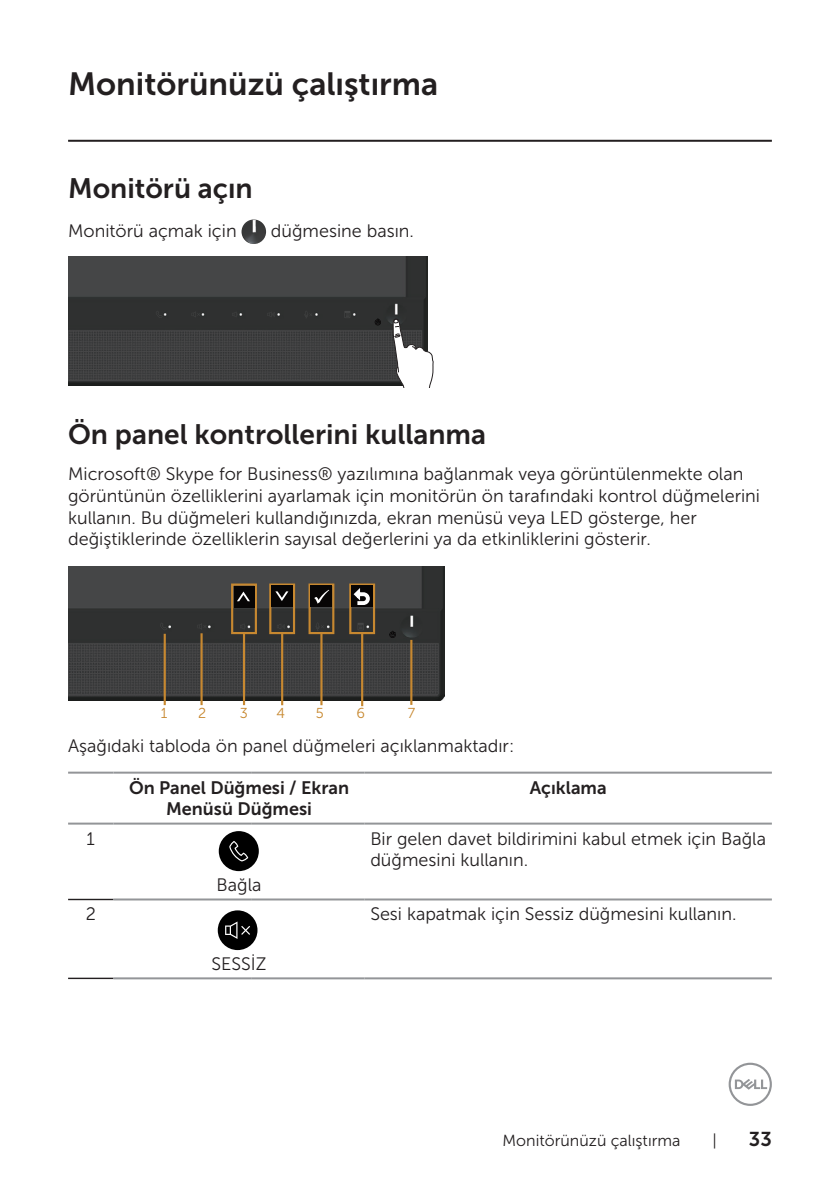
<style>
.page{position:relative;width:840px;height:1191px;background:#fff}
.page>*{position:absolute;margin:0;border:0;box-sizing:border-box;transform-origin:0 0}
.Head_1{font:32px "Museo Sans For Dell 700";color:#231f20}
.Head_2{font:28px "Museo Sans For Dell 700";color:#231f20}
.t1{font:20px "Museo Sans For Dell 700";color:#231f20}
.text{font:18px/21.6px "Museo Sans For Dell 300";color:#231f20}
.text-2{font:18px/21.6px "Museo Sans For Dell 700";color:#231f20;text-align:center}
.t2{font:16px "Museo Sans For Dell 300";color:#231f20}
.t3{font:14.4px "Museo Sans For Dell 300";color:#c78830}
</style>
<div class="page">
<svg style="left:728px;top:1062px;width:43px;height:44px"></svg>
<hr style="left:68px;top:140px;width:703px;height:2px;background:#231f20">
<img style="left:241px;top:219px;width:25px;height:25px;border-radius:12px">
<img style="left:68px;top:257px;width:359px;height:128px">
<svg style="left:156px;top:311px;width:6px;height:7px"></svg>
<svg style="left:344px;top:311px;width:6px;height:7px"></svg>
<svg style="left:191px;top:311px;width:9px;height:6px"></svg>
<svg style="left:304px;top:311px;width:8px;height:7px"></svg>
<svg style="left:267px;top:311px;width:8px;height:6px"></svg>
<svg style="left:232px;top:311px;width:6px;height:6px"></svg>
<svg style="left:375px;top:319px;width:5px;height:6px"></svg>
<svg style="left:392px;top:319px;width:41px;height:68px"></svg>
<img style="left:68px;top:566px;width:376px;height:134px">
<svg style="left:160px;top:622px;width:7px;height:8px"></svg>
<svg style="left:357px;top:623px;width:6px;height:7px"></svg>
<svg style="left:197px;top:623px;width:9px;height:6px"></svg>
<svg style="left:315px;top:622px;width:9px;height:8px"></svg>
<svg style="left:277px;top:623px;width:8px;height:6px"></svg>
<svg style="left:240px;top:623px;width:6px;height:6px"></svg>
<svg style="left:389px;top:631px;width:6px;height:7px"></svg>
<hr style="left:243px;top:633px;width:2px;height:72px;background:#c78830">
<hr style="left:281px;top:633px;width:2px;height:72px;background:#c78830">
<hr style="left:320px;top:633px;width:2px;height:72px;background:#c78830">
<hr style="left:361px;top:633px;width:2px;height:73px;background:#c78830">
<hr style="left:200px;top:633px;width:2px;height:72px;background:#c78830">
<hr style="left:410px;top:640px;width:2px;height:65px;background:#c78830">
<hr style="left:163px;top:634px;width:3px;height:71px;background:#c78830">
<div style="left:231px;top:583px;width:26px;height:51px;border:2px solid #c78830"></div>
<div style="left:269px;top:583px;width:26px;height:51px;border:2px solid #c78830"></div>
<div style="left:308px;top:583px;width:26px;height:51px;border:2px solid #c78830"></div>
<div style="left:349px;top:583px;width:26px;height:51px;border:2px solid #c78830"></div>
<div style="left:233px;top:586px;width:21px;height:21px;background:#070505"></div>
<svg style="left:237px;top:591px;width:13px;height:10px"></svg>
<div style="left:271px;top:586px;width:22px;height:21px;background:#070505"></div>
<svg style="left:275px;top:591px;width:13px;height:10px"></svg>
<div style="left:310px;top:586px;width:21px;height:21px;background:#070505"></div>
<svg style="left:314px;top:590px;width:15px;height:13px"></svg>
<div style="left:351px;top:586px;width:21px;height:21px;background:#070505"></div>
<svg style="left:351px;top:585px;width:20px;height:20px"></svg>
<hr style="left:68px;top:898px;width:45px;height:2px;background:#231f20">
<hr style="left:68px;top:977px;width:45px;height:2px;background:#231f20">
<hr style="left:68px;top:771px;width:45px;height:2px;background:#939598">
<hr style="left:113px;top:771px;width:138px;height:2px;background:#939598">
<hr style="left:251px;top:771px;width:113px;height:2px;background:#939598">
<hr style="left:364px;top:771px;width:407px;height:2px;background:#939598">
<hr style="left:68px;top:822px;width:45px;height:2px;background:#939598">
<hr style="left:113px;top:822px;width:138px;height:2px;background:#939598">
<hr style="left:251px;top:822px;width:113px;height:2px;background:#939598">
<hr style="left:364px;top:822px;width:407px;height:2px;background:#939598">
<hr style="left:113px;top:898px;width:138px;height:2px;background:#939598">
<hr style="left:251px;top:898px;width:113px;height:2px;background:#939598">
<hr style="left:364px;top:898px;width:407px;height:2px;background:#939598">
<hr style="left:113px;top:977px;width:138px;height:2px;background:#939598">
<hr style="left:251px;top:977px;width:113px;height:2px;background:#939598">
<hr style="left:364px;top:977px;width:407px;height:2px;background:#939598">
<div style="left:219px;top:831px;width:40px;height:40px;background:#000;border-radius:50%"></div>
<svg style="left:229px;top:841px;width:19px;height:20px"></svg>
<div style="left:218px;top:910px;width:39px;height:40px;background:#000;border-radius:50%"></div>
<svg style="left:225px;top:921px;width:25px;height:18px"></svg>
<p class="Head_1" style="left:68px;top:66px;width:371px">Monitörünüzü çalıştırma</p>
<p class="Head_2" style="left:68px;top:173px;width:186px">Monitörü açın</p>
<p class="text" style="left:68px;top:220px;width:170px">Monitörü açmak için</p>
<p class="text" style="left:271px;top:220px;width:144px">düğmesine basın.</p>
<p class="Head_2" style="left:68px;top:419px;width:419px">Ön panel kontrollerini kullanma</p>
<p class="text" style="left:68px;top:463px;width:693px">Microsoft® Skype for Business® yazılımına bağlanmak veya görüntülenmekte olan görüntünün özelliklerini ayarlamak için monitörün ön tarafındaki kontrol düğmelerini kullanın. Bu düğmeleri kullandığınızda, ekran menüsü veya LED gösterge, her değiştiklerinde özelliklerin sayısal değerlerini ya da etkinliklerini gösterir.</p>
<p class="t3" style="left:161px;top:705px;width:8px">1</p>
<p class="t3" style="left:198px;top:705px;width:10px">2</p>
<p class="t3" style="left:240px;top:705px;width:10px">3</p>
<p class="t3" style="left:276px;top:705px;width:10px">4</p>
<p class="t3" style="left:315px;top:705px;width:10px">5</p>
<p class="t3" style="left:356px;top:705px;width:10px">6</p>
<p class="t3" style="left:407px;top:705px;width:9px">7</p>
<p class="text" style="left:68px;top:735px;width:447px">Aşağıdaki tabloda ön panel düğmeleri açıklanmaktadır:</p>
<p class="text-2" style="left:129px;top:776px;width:221px">Ön Panel Düğmesi / Ekran<br>Menüsü Düğmesi</p>
<p class="text-2" style="left:529px;top:776px;width:78px">Açıklama</p>
<p class="text" style="left:87px;top:827px;width:10px">1</p>
<p class="text" style="left:216px;top:874px;width:46px">Bağla</p>
<p class="text" style="left:370px;top:827px;width:397px">Bir gelen davet bildirimini kabul etmek için Bağla düğmesini kullanın.</p>
<p class="text" style="left:86px;top:903px;width:12px">2</p>
<p class="text" style="left:211px;top:953px;width:56px">SESSİZ</p>
<p class="text" style="left:370px;top:903px;width:367px">Sesi kapatmak için Sessiz düğmesini kullanın.</p>
<p class="t2" style="left:502px;top:1131px;width:179px">Monitörünüzü çalıştırma</p>
<p class="t2" style="left:712px;top:1131px;width:6px">|</p>
<p class="t1" style="left:748px;top:1127px;width:24px">33</p>
</div>
